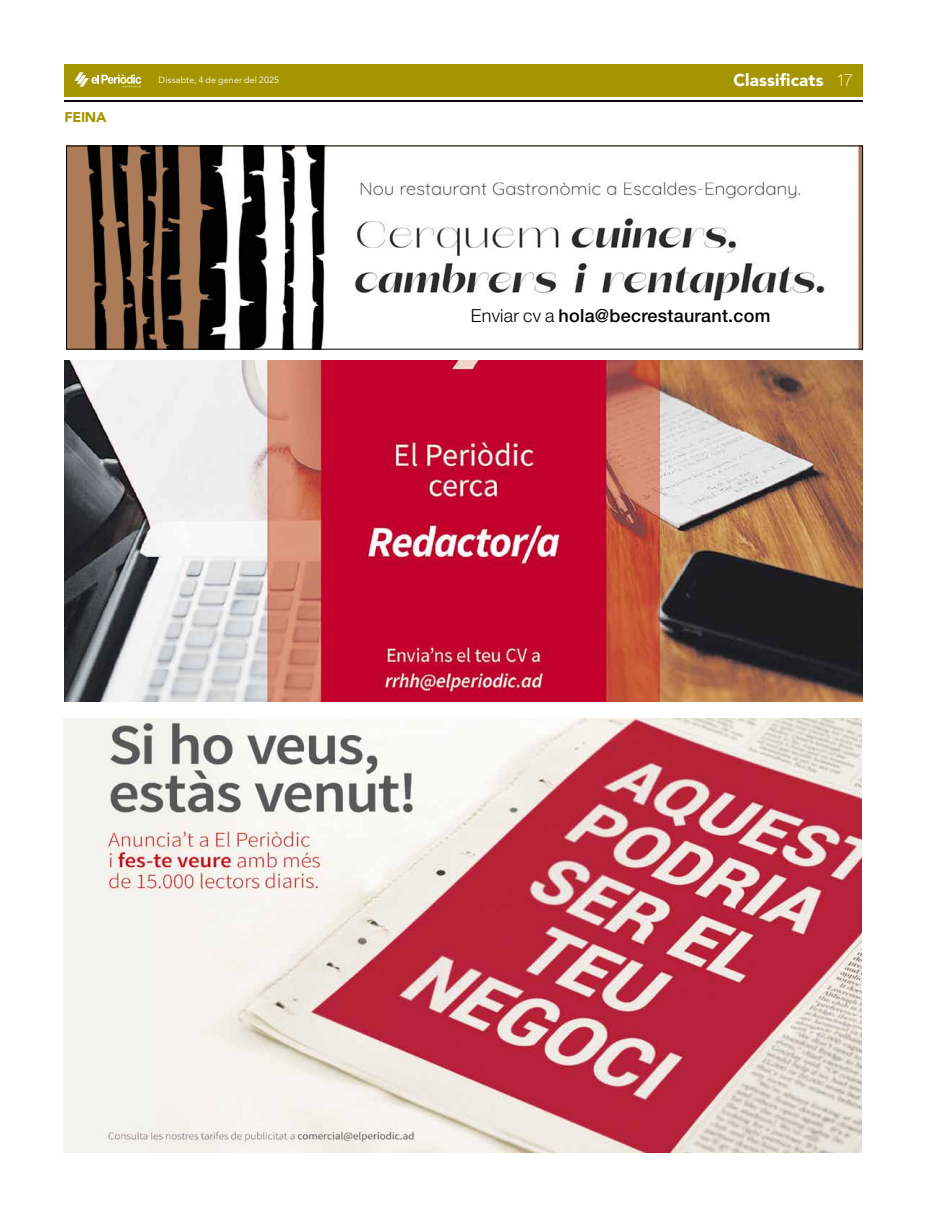
<style>
.page{position:relative;width:927px;height:1220px;background:#fff}
.page>*{position:absolute;margin:0;border:0;box-sizing:border-box;transform-origin:0 0}
.t1{font:500 18px "Helvetica Neue LT Std";letter-spacing:.015em;color:#000}
.t2{font:900 17px "Avenir LT Std";letter-spacing:.01em;color:#fff}
.t3{font:900 14px "Avenir LT Std";letter-spacing:-.015em;color:#a59500}
.t4{font:9px "Avenir LT Std";letter-spacing:.015em;color:#fff}
.s1{font-family:"Helvetica Neue LT Std";font-weight:100}
.s2{font-weight:300}
</style>
<div class="page">
<div style="left:64px;top:64px;width:798px;height:32px;background:#a59500"></div>
<svg style="left:74px;top:72px;width:67px;height:16px"></svg>
<hr style="left:64px;top:101px;width:798px;height:1px;background:#000">
<img style="left:68px;top:147px;width:793px;height:201px">
<div style="left:66px;top:145px;width:797px;height:205px;border:1px solid #000"></div>
<img style="left:64px;top:361px;width:798px;height:340px">
<img style="left:64px;top:718px;width:797px;height:434px">
<p class="t3" style="left:64px;top:109px;width:44px">FEINA</p>
<p class="t4" style="left:158px;top:75px;width:122px">Dissabte, 4 de gener del 2025</p>
<p class="t2" style="left:733px;top:70px;width:121px">Classificats <span class="s1">17</span></p>
<p class="t1" style="left:471px;top:305px;width:301px"><span class="s2">Enviar cv a</span> hola@becrestaurant.com</p>
</div>
